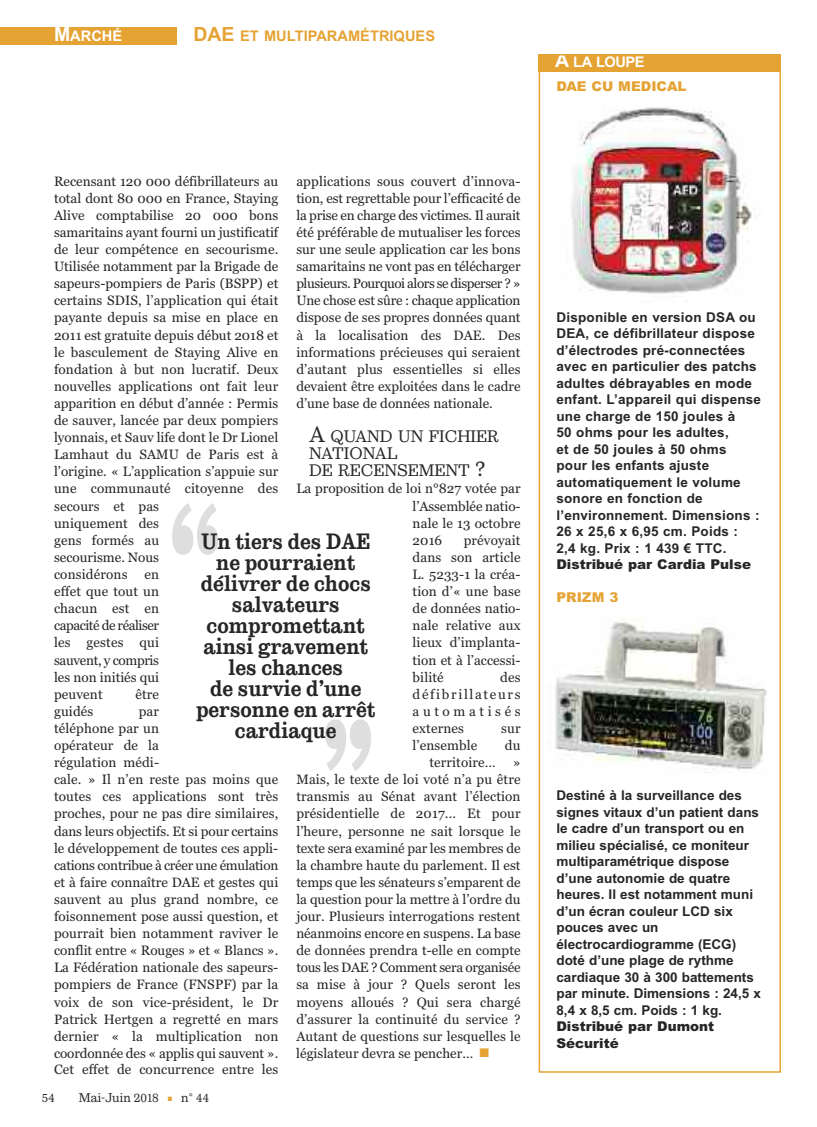
<style>
.page{position:relative;width:817px;height:1127px;background:#fff}
.page>*{position:absolute;margin:0;border:0;box-sizing:border-box;transform-origin:0 0}
.t1{font:700 165px "Sutro Condensed";color:#dfdede;scale:.7 1}
.t2{font:700 21px/21px "Sutro Condensed";color:#272526;text-align:center}
.t3{font:300 15.75px/17.1px "Sutro";color:#272526}
.t4{font:700 14.7px "Arial";color:#e5a334}
.t5{font:700 14.7px "Arial";letter-spacing:-.035em;color:#fff}
.t6{font:13.5px/17.1px "Georgia";letter-spacing:.01em;color:#272526;text-align:justify}
.t7{font:700 13.5px/16.5px "Arial";letter-spacing:.015em;color:#272526}
.t8{font:900 13.5px/16.5px "Arial";color:#272526}
.t9{font:900 13.5px "Arial";color:#e5a334}
.t10{font:300 12px "Sutro";color:#272526}
.s1{font-size:19.5px}
.s2{font-size:21px}
</style>
<div class="page">
<div style="left:0;top:28px;width:176px;height:17px;background:#e5a334"></div>
<div style="left:538px;top:54px;width:242px;height:17px;background:#e5a334"></div>
<div style="left:538px;top:54px;width:242px;height:1019px;border:2px solid #e5a334"></div>
<img style="left:571px;top:107px;width:185px;height:187px">
<img style="left:555px;top:619px;width:212px;height:154px">
<p class="t5" style="left:54px;top:27px;width:70px"><span class="s1">m</span>arCHé</p>
<p class="t4" style="left:193px;top:27px;width:243px"><span class="s1">Dae</span> eT mULTiParaméTriqUeS</p>
<p class="t6" style="left:54px;top:172px;width:226px;text-align:left">Recensant 120 000 défibrillateurs au total dont 80 000 en France, Staying<br>Alive comptabilise 20 000 bons samaritains ayant fourni un justificatif de leur compétence en secourisme.<br>Utilisée notamment par la Brigade de sapeurs-pompiers de Paris (BSPP) et certains SDIS, l’application qui était payante depuis sa mise en place en<br>2011 est gratuite depuis début 2018 et le basculement de Staying Alive en fondation à but non lucratif. Deux nouvelles applications ont fait leur apparition en début d’année : Permis de sauver, lancée par deux pompiers lyonnais, et Sauv life dont le Dr Lionel<br>Lamhaut du SAMU de Paris est à l’origine. « L’application s’appuie sur une communauté citoyenne des secours et pas<br>uniquement des<br>gens formés au<br>secourisme. Nous<br>considérons</p>
<p class="t6" style="left:296px;top:172px;width:226px">applications sous couvert d’innova&shy;tion, est regrettable pour l’efficacité de la prise en charge des victimes. Il aurait été préférable de mutualiser les forces sur une seule application car les bons samaritains ne vont pas en télécharger plusieurs. Pourquoi alors se disperser ? » Une chose est sûre : chaque application dispose de ses propres données quant à la localisation des DAE. Des informations précieuses qui seraient d’autant plus essentielles si elles devaient être exploitées dans le cadre d’une base de données nationale.</p>
<p class="t3" style="left:309px;top:429px;width:191px"><span class="s2">A</span> QUAND UN FICHIER<br>NATIONAL<br>DE RECENSEMENT <span class="s2">?</span></p>
<p class="t6" style="left:412px;top:480px;width:109px;text-indent:-116px">La proposition de loi n°827 votée par l’Assemblée natio&shy;nale le 13 octobre 2016</p>
<h1 class="t1" style="left:167px;top:508px;width:81px">“</h1>
<h2 class="t2" style="left:196px;top:533px;width:181px">Un tiers des DAE ne pourraient délivrer de chocs salvateurs compromettant ainsi gravement les chances<br>de survie d’une personne en arrêt cardiaque</h2>
<p class="t6" style="left:412px;top:531px;width:109px;text-indent:51px">prévoyait dans son article L. 5233-1 la créa&shy;tion d’« une base de données natio&shy;nale relative aux lieux d’implanta&shy;tion et à l’accessi&shy;bilité</p>
<p class="t6" style="left:54px;top:566px;width:107px;text-indent:90px">en effet que tout un chacun est en capacité de réaliser les gestes qui sauvent, y compris les non initiés qui peuvent</p>
<p class="t6" style="left:412px;top:668px;width:109px;text-indent:88px">des défibrillateurs automatisés externes</p>
<p class="t6" style="left:135px;top:685px;width:25px">être</p>
<p class="t6" style="left:54px;top:702px;width:41px">guidés</p>
<p class="t6" style="left:54px;top:702px;width:226px;text-align:left;text-indent:85px">par<br>téléphone par un<br>opérateur de la<br>régulation médi-<br>cale. » Il n’en reste pas moins que toutes ces applications sont très proches, pour ne pas dire similaires, dans leurs objectifs. Et si pour certains le développement de toutes ces appli&shy;cations contribue à créer une émulation et à faire connaître DAE et gestes qui sauvent au plus grand nombre, ce foisonnement pose aussi question, et pourrait bien notamment raviver le conflit entre « Rouges » et « Blancs ».<br>La Fédération nationale des sapeurs&shy;pompiers de France (FNSPF) par la voix de son vice-président, le Dr<br>Patrick Hertgen a regretté en mars dernier « la multiplication non coordonnée des « applis qui sauvent ».<br>Cet effet de concurrence entre les</p>
<h1 class="t1" style="left:320px;top:724px;width:81px">”</h1>
<p class="t6" style="left:501px;top:720px;width:21px">sur</p>
<p class="t6" style="left:412px;top:737px;width:66px">l’ensemble</p>
<p class="t6" style="left:505px;top:737px;width:17px">du</p>
<p class="t6" style="left:429px;top:754px;width:68px">territoire…</p>
<p class="t6" style="left:296px;top:754px;width:226px;text-indent:216px">» Mais, le texte de loi voté n’a pu être transmis au Sénat avant l’élection présidentielle de 2017... Et pour l’heure, personne ne sait lorsque le texte sera examiné par les membres de la chambre haute du parlement. Il est temps que les sénateurs s’emparent de la question pour la mettre à l’ordre du jour. Plusieurs interrogations restent néanmoins encore en suspens. La base de données prendra t-elle en compte tous les DAE ? Comment sera organisée sa mise à jour ? Quels seront les moyens alloués ? Qui sera chargé d’assurer la continuité du service ?<br>Autant de questions sur lesquelles le législateur devra se pencher…</p>
<p class="t10" style="left:42px;top:1093px;width:15px">54</p>
<p class="t10" style="left:79px;top:1093px;width:81px">Mai-Juin 2018</p>
<p class="t10" style="left:181px;top:1093px;width:29px">n° 44</p>
<p class="t5" style="left:555px;top:54px;width:91px"><span class="s1">a</span> La LoUPe</p>
<p class="t9" style="left:556px;top:78px;width:132px">DAE CU MEDICAL</p>
<p class="t7" style="left:556px;top:309px;width:206px">Disponible en version DSa ou<br>Dea, ce défibrillateur dispose d’électrodes pré-connectées avec en particulier des patchs adultes débrayables en mode enfant. L’appareil qui dispense une charge de 150 joules à<br>50 ohms pour les adultes,<br>et de 50 joules à 50 ohms<br>pour les enfants ajuste automatiquement le volume sonore en fonction de l’environnement. Dimensions :<br>26 x 25,6 x 6,95 cm. Poids :<br>2,4 kg. Prix : 1 439 € TTC.</p>
<p class="t8" style="left:556px;top:556px;width:196px">Distribué par Cardia Pulse</p>
<p class="t9" style="left:556px;top:590px;width:63px">PRIZM 3</p>
<p class="t7" style="left:556px;top:787px;width:206px">Destiné à la surveillance des signes vitaux d’un patient dans le cadre d’un transport ou en milieu spécialisé, ce moniteur multiparamétrique dispose d’une autonomie de quatre heures. il est notamment muni d’un écran couleur LCD six pouces avec un électrocardiogramme (eCg) doté d’une plage de rythme cardiaque 30 à 300 battements par minute. Dimensions : 24,5 x<br>8,4 x 8,5 cm. Poids : 1 kg.</p>
<p class="t8" style="left:556px;top:1018px;width:159px">Distribué par Dumont<br>Sécurité</p>
</div>
